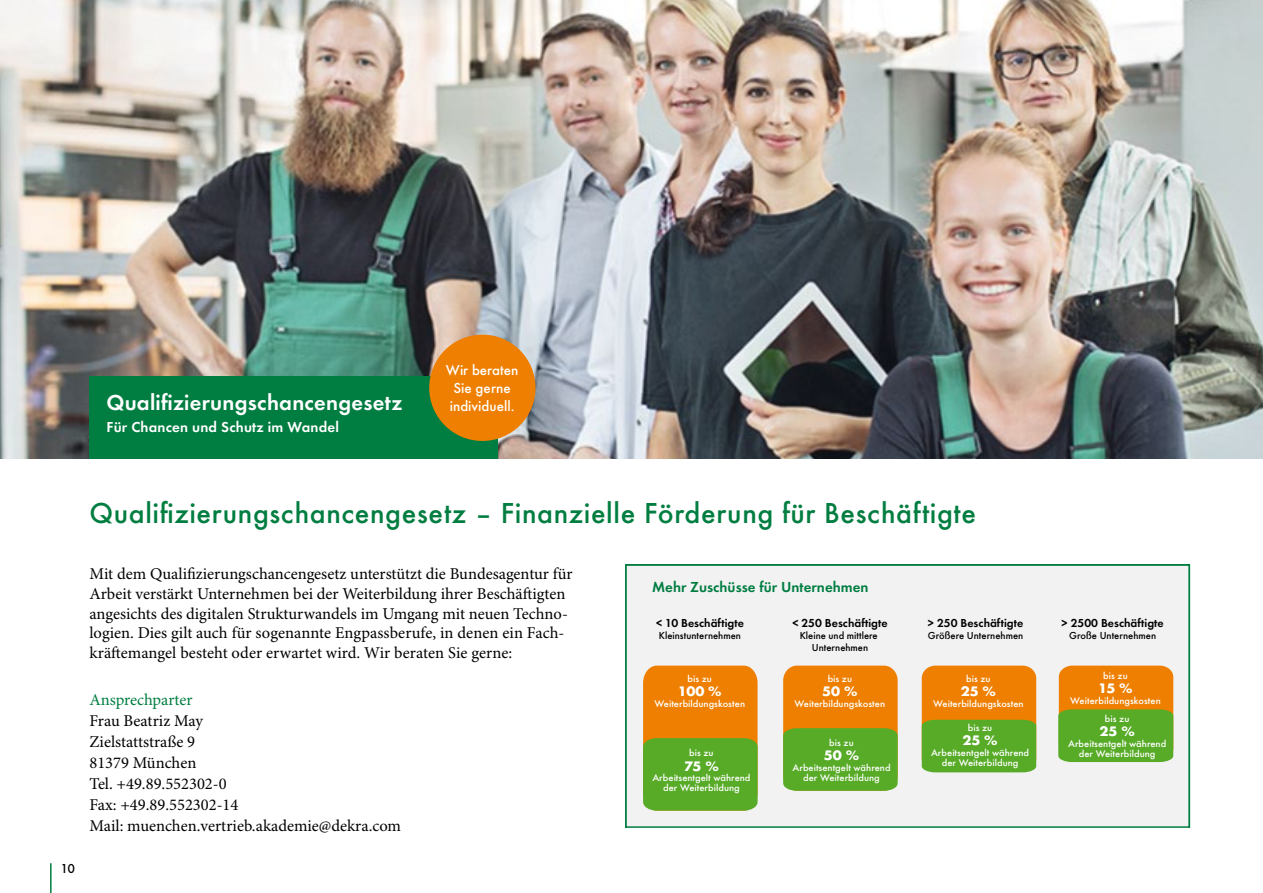
<style>
.page{position:relative;width:1263px;height:893px;background:#fff}
.page>*{position:absolute;margin:0;border:0;box-sizing:border-box;transform-origin:0 0}
.t1{font:500 30px "Futura TOT";letter-spacing:.02em;color:#007d40}
.t2{font:22.5px "Futura TOT Dem";letter-spacing:.01em;color:#fff}
.t3{font:16.5px/21px "Minion Pro";color:#000}
.t4{font:16.5px "Minion Pro";letter-spacing:-.005em;color:#007d40}
.t5{font:500 15px/18px "Futura TOT";color:#fff}
.t6{font:15px "Futura TOT Dem";letter-spacing:.01em;color:#fff}
.t7{font:15px "Futura TOT Dem";color:#007d40}
.t8{font:700 14.25px "Futura TOT";color:#fff;scale:1.05 1}
.t9{font:500 13.5px "Futura TOT";color:#000}
.t10{font:12px "Futura TOT Dem";color:#000}
.t11{font:500 10.5px/12px "Futura TOT";color:#000;text-align:center}
.t12{font:500 10.05px/10.2px "Futura TOT";color:#fff;text-align:center;scale:1.05 1}
</style>
<div class="page">
<hr style="left:50px;top:863px;width:2px;height:30px;background:#007d40">
<img style="left:0;top:0;width:1263px;height:458px">
<div style="left:89px;top:376px;width:409px;height:82px;background:#007d40"></div>
<div style="left:429px;top:335px;width:106px;height:106px;background:#ee7f00;border-radius:50%"></div>
<div style="left:628px;top:567px;width:559px;height:258px;background:#f2f2f3"></div>
<svg style="left:643px;top:666px;width:114px;height:145px;background:#a39515"></svg>
<div style="left:783px;top:666px;width:115px;height:125px;background:#ee7f00;border-radius:14px"></div>
<div style="left:783px;top:728px;width:115px;height:63px;background:#57ab27"></div>
<div style="left:922px;top:666px;width:114px;height:105px;background:#ee7f00;border-radius:13px"></div>
<div style="left:922px;top:720px;width:114px;height:52px;background:#57ab27"></div>
<svg style="left:1058px;top:666px;width:115px;height:96px;background:#9c9818"></svg>
<div style="left:625px;top:564px;width:565px;height:264px;border:2px solid #007d40"></div>
<h2 class="t2" style="left:106px;top:389px;width:297px">Qualifizierungschancengesetz</h2>
<p class="t6" style="left:106px;top:418px;width:234px">Für Chancen und Schutz im Wandel</p>
<p class="t5" style="left:446px;top:361px;width:74px">Wir beraten<br>Sie gerne individuell.</p>
<p class="t9" style="left:60px;top:861px;width:16px">10</p>
<h1 class="t1" style="left:89px;top:496px;width:888px">Qualifizierungschancengesetz – Finanzielle Förderung für Beschäftigte</h1>
<p class="t3" style="left:89px;top:565px;width:485px;line-height:19.8px">Mit dem Qualifizierungschancengesetz unterstützt die Bundesagentur für Arbeit verstärkt Unternehmen bei der Weiterbildung ihrer Beschäftigten angesichts des digitalen Strukturwandels im Umgang mit neuen Techno&shy;logien. Dies gilt auch für sogenannte Engpassberufe, in denen ein Fach&shy;kräftemangel besteht oder erwartet wird. Wir beraten Sie gerne:</p>
<p class="t4" style="left:89px;top:690px;width:105px">Ansprechparter</p>
<p class="t3" style="left:89px;top:711px;width:313px">Frau Beatriz May<br>Zielstattstraße 9<br>81379 München<br>Tel. +49.89.552302-0<br>Fax: +49.89.552302-14<br>Mail: muenchen.vertrieb.akademie@dekra.com</p>
<p class="t7" style="left:652px;top:578px;width:218px">Mehr Zuschüsse für Unternehmen</p>
<p class="t10" style="left:656px;top:616px;width:89px">&lt; 10 Beschäftigte</p>
<p class="t11" style="left:659px;top:629px;width:84px">Kleinstunternehmen</p>
<p class="t10" style="left:792px;top:616px;width:97px">&lt; 250 Beschäftigte</p>
<p class="t11" style="left:800px;top:629px;width:79px">Kleine und mittlere<br>Unternehmen</p>
<p class="t12" style="left:687px;top:673px;width:25px">bis zu</p>
<p class="t8" style="left:678px;top:683px;width:43px">100 %</p>
<p class="t12" style="left:654px;top:698px;width:88px">Weiterbildungskosten</p>
<p class="t12" style="left:689px;top:748px;width:25px">bis zu</p>
<p class="t8" style="left:684px;top:757px;width:35px">75 %</p>
<p class="t12" style="left:652px;top:773px;width:95px">Arbeitsentgelt während der Weiterbildung</p>
<p class="t12" style="left:828px;top:673px;width:25px">bis zu</p>
<p class="t8" style="left:822px;top:683px;width:35px">50 %</p>
<p class="t12" style="left:795px;top:698px;width:88px">Weiterbildungskosten</p>
<p class="t12" style="left:829px;top:737px;width:25px">bis zu</p>
<p class="t8" style="left:824px;top:747px;width:35px">50 %</p>
<p class="t12" style="left:792px;top:762px;width:95px">Arbeitsentgelt während der Weiterbildung</p>
<p class="t10" style="left:928px;top:616px;width:97px">&gt; 250 Beschäftigte</p>
<p class="t11" style="left:928px;top:629px;width:97px">Größere Unternehmen</p>
<p class="t12" style="left:966px;top:673px;width:25px">bis zu</p>
<p class="t8" style="left:961px;top:683px;width:35px">25 %</p>
<p class="t12" style="left:933px;top:698px;width:88px">Weiterbildungskosten</p>
<p class="t12" style="left:968px;top:722px;width:25px">bis zu</p>
<p class="t8" style="left:962px;top:732px;width:35px">25 %</p>
<p class="t12" style="left:931px;top:747px;width:95px">Arbeitsentgelt während der Weiterbildung</p>
<p class="t10" style="left:1062px;top:616px;width:104px">&gt; 2500 Beschäftigte</p>
<p class="t11" style="left:1069px;top:629px;width:88px">Große Unternehmen</p>
<p class="t12" style="left:1103px;top:670px;width:25px">bis zu</p>
<p class="t8" style="left:1098px;top:680px;width:34px">15 %</p>
<p class="t12" style="left:1070px;top:691px;width:88px;line-height:17.9px">Weiterbildungskosten bis zu</p>
<p class="t8" style="left:1099px;top:723px;width:35px">25 %</p>
<p class="t12" style="left:1068px;top:738px;width:95px">Arbeitsentgelt während der Weiterbildung</p>
</div>
